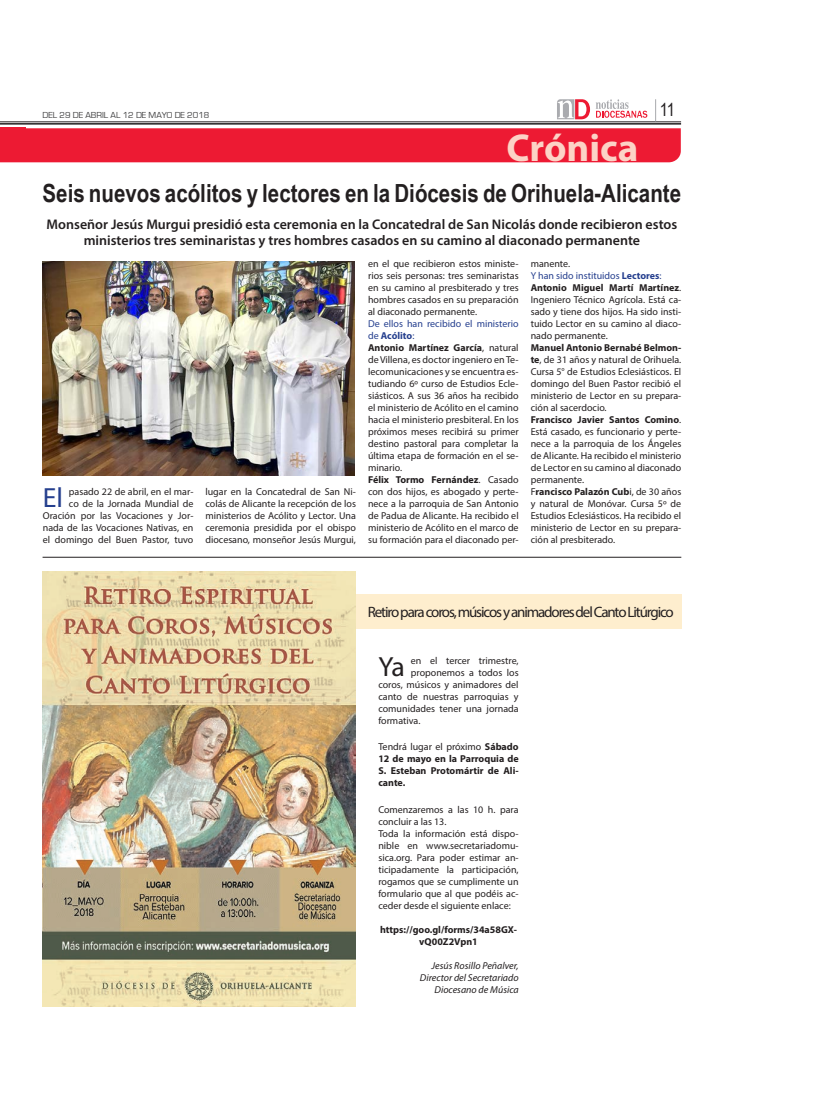
<style>
.page{position:relative;width:823px;height:1106px;background:#fff}
.page>*{position:absolute;margin:0;border:0;box-sizing:border-box;transform-origin:0 0}
.t1{font:700 39px "Myriad Pro";color:#fcd3c6}
.t2{font:27.8px "Myriad Pro";color:#253f8e}
.t3{font:27.8px "Myriad Pro";color:#231f20}
.t4{font:700 25px "Arial Narrow";color:#231f20}
.t5{font:18px "Arial Narrow";color:#231f20}
.t6{font:15px "Myriad Pro";letter-spacing:-.075em;color:#231f20}
.t7{font:600 14px/16.8px "Myriad Pro";color:#231f20;text-align:center}
.t8{font:10px/12px "Myriad Pro";color:#231f20}
.t9{font:700 10px/12px "Myriad Pro";color:#231f20;text-align:justify}
.t10{font:italic 10px/12px "Myriad Pro";color:#231f20;text-align:right}
.t11{font:9px "Eurostile";color:#3e3e3f}
.s1{color:#253f8e}
.s2{font-weight:700;color:#253f8e}
.s3{font-weight:700}
.s4{font-weight:400}
</style>
<div class="page">
<div style="left:349px;top:595px;width:332px;height:34px;background:#feeece"></div>
<hr style="left:0;top:122px;width:680px;height:1px;background:#231f20">
<hr style="left:0;top:123px;width:680px;height:2px;background:#231f20">
<svg style="left:557px;top:99px;width:32px;height:20px"></svg>
<svg style="left:596px;top:99px;width:51px;height:19px"></svg>
<div style="left:0;top:128px;width:680px;height:34px;background:#ed1a33"></div>
<img style="left:43px;top:261px;width:311px;height:214px">
<hr style="left:43px;top:557px;width:638px;height:1px;background:#231f20">
<img style="left:43px;top:571px;width:312px;height:436px">
<p class="t11" style="left:43px;top:110px;width:168px">DEL 29 DE ABRIL AL 12 DE MAYO DE 2018</p>
<h3 class="t5" style="left:659px;top:97px;width:17px">11</h3>
<h1 class="t1" style="left:506px;top:122px;width:133px">Crónica</h1>
<h3 class="t4" style="left:43px;top:174px;width:639px">Seis nuevos acólitos y lectores en la Diócesis de Orihuela-Alicante</h3>
<h3 class="t7" style="left:47px;top:215px;width:631px">Monseñor Jesús Murgui presidió esta ceremonia en la Concatedral de San Nicolás donde recibieron estos ministerios tres seminaristas y tres hombres casados en su camino al diaconado permanente</h3>
<h2 class="t2" style="left:43px;top:480px;width:22px">El</h2>
<p class="t8" style="left:43px;top:485px;width:152px;text-align:right">pasado 22 de abril, en el mar-<br>co de la Jornada Mundial de<br>Oración por las Vocaciones y Jor&shy;nada de las Vocaciones Nativas, en el domingo del Buen Pastor, tuvo</p>
<p class="t8" style="left:205px;top:485px;width:152px;text-align:justify">lugar en la Concatedral de San Ni&shy;colás de Alicante la recepción de los ministerios de Acólito y Lector. Una ceremonia presidida por el obispo diocesano, monseñor Jesús Murgui,</p>
<p class="t8" style="left:368px;top:257px;width:152px;text-align:justify">en el que recibieron estos ministe&shy;rios seis personas: tres seminaristas en su camino al presbiterado y tres hombres casados en su preparación al diaconado permanente.</p>
<p class="t8" style="left:368px;top:317px;width:152px"><span class="s1">De ellos han recibido el ministerio de</span> <span class="s2">Acólito</span><span class="s1">:<br></span><span class="s3">Antonio Martínez García</span>, natural de Villena, es doctor ingeniero en Te&shy;lecomunicaciones y se encuentra es&shy;tudiando 6º curso de Estudios Ecle&shy;siásticos. A sus 36 años ha recibido el ministerio de Acólito en el camino hacia el ministerio presbiteral. En los próximos meses recibirá su primer destino pastoral para completar la última etapa de formación en el se&shy;minario.<br><span class="s3">Félix Tormo Fernández</span>. Casado con dos hijos, es abogado y perte&shy;nece a la parroquia de San Antonio de Padua de Alicante. Ha recibido el ministerio de Acólito en el marco de su formación para el diaconado per-</p>
<p class="t8" style="left:530px;top:257px;width:152px">manente.<br><span class="s1">Y han sido instituidos</span> <span class="s2">Lectores</span><span class="s1">:<br></span><span class="s3">Antonio Miguel Martí Martínez</span>.<br>Ingeniero Técnico Agrícola. Está ca&shy;sado y tiene dos hijos. Ha sido insti&shy;tuido Lector en su camino al diaco&shy;nado permanente.</p>
<p class="t8" style="left:530px;top:341px;width:152px"><span class="s3">Manuel Antonio Bernabé Belmon&shy;te</span>, de 31 años y natural de Orihuela.<br>Cursa 5° de Estudios Eclesiásticos. El domingo del Buen Pastor recibió el ministerio de Lector en su prepara&shy;ción al sacerdocio.<br><span class="s3">Francisco Javier Santos Comino</span>.<br>Está casado, es funcionario y perte&shy;nece a la parroquia de los Ángeles de Alicante. Ha recibido el ministerio de Lector en su camino al diaconado permanente.<br>F<span class="s3">rancisco Palazón Cub</span>i, de 30 años y natural de Monóvar. Cursa 5º de<br>Estudios Eclesiásticos. Ha recibido el ministerio de Lector en su prepara&shy;ción al presbiterado.</p>
<h3 class="t6" style="left:367px;top:603px;width:307px">Retiro para coros, músicos y animadores del Canto Litúrgico</h3>
<h2 class="t3" style="left:378px;top:649px;width:28px">Ya</h2>
<p class="t8" style="left:410px;top:654px;width:109px">en el tercer trimestre,</p>
<p class="t8" style="left:410px;top:666px;width:109px">proponemos a todos los</p>
<p class="t8" style="left:378px;top:678px;width:142px">coros, músicos y animadores del</p>
<p class="t8" style="left:378px;top:690px;width:142px">canto de nuestras parroquias y</p>
<p class="t8" style="left:378px;top:702px;width:142px">comunidades tener una jornada</p>
<p class="t8" style="left:378px;top:714px;width:44px">formativa.</p>
<p class="t9" style="left:378px;top:740px;width:142px"><span class="s4">Tendrá lugar el próximo</span> Sábado 12 de mayo en la Parroquia de S. Esteban Protomártir de Ali&shy;cante.</p>
<p class="t8" style="left:378px;top:803px;width:142px">Comenzaremos a las 10 h. para concluir a las 13.<br>Toda la información está dispo&shy;nible en www.secretariadomu&shy;sica.org. Para poder estimar an&shy;ticipadamente la participación, rogamos que se cumplimente un formulario que al que podéis ac&shy;ceder desde el siguiente enlace:</p>
<p class="t9" style="left:380px;top:923px;width:138px;text-align:center">https://goo.gl/forms/34a58GX&shy;vQ00Z2Vpn1</p>
<p class="t10" style="left:419px;top:959px;width:100px">Jesús Rosillo Peñalver,<br>Director del Secretariado<br>Diocesano de Música</p>
</div>
